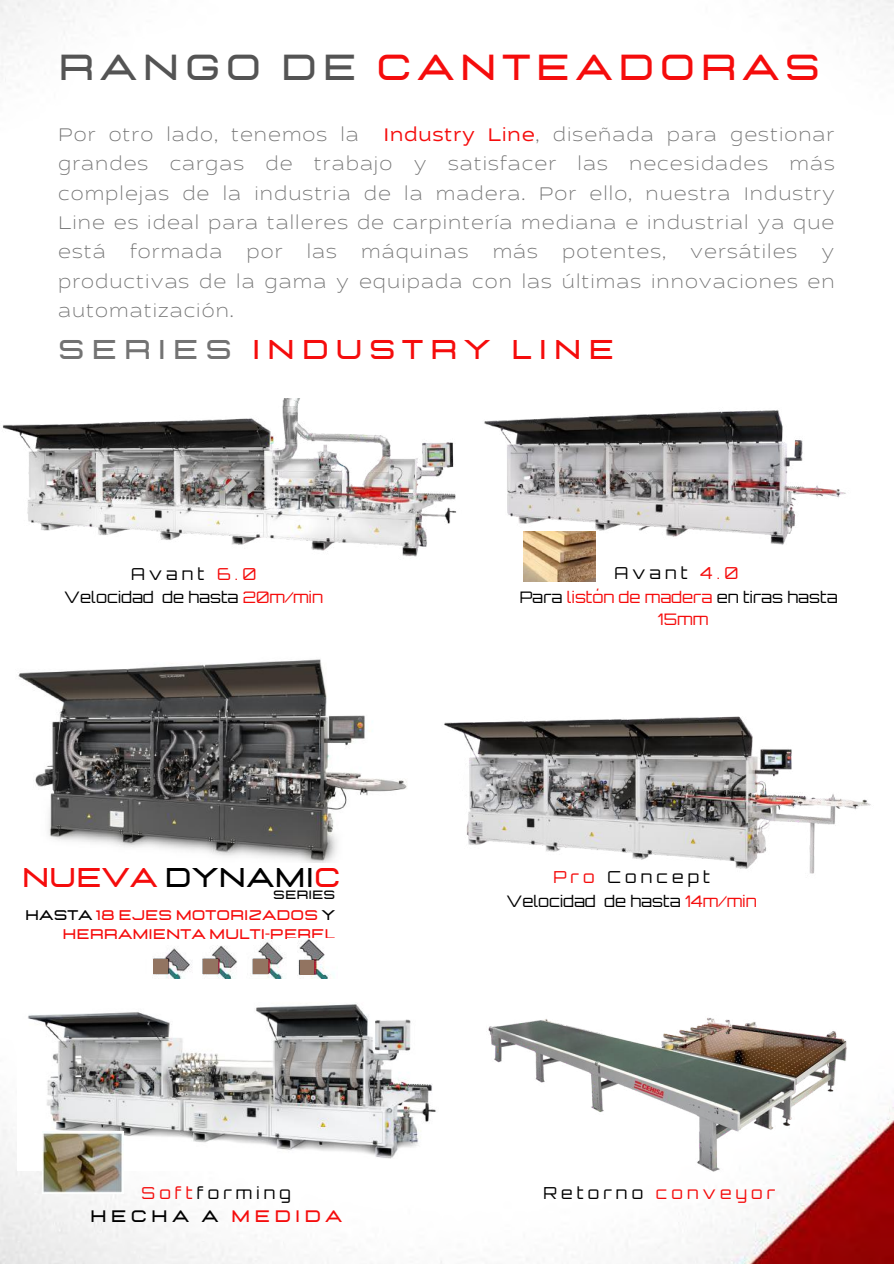
<style>
.page{position:relative;width:894px;height:1264px;background:#fff}
.page>*{position:absolute;margin:0;border:0;box-sizing:border-box;transform-origin:0 0}
.t1{font:700 36px "Lastica";letter-spacing:.15em;color:#f50c0c}
.t2{font:700 27px "Lastica";letter-spacing:.25em;color:#f50c0c}
.t3{font:700 27px "Lastica";color:#f50c0c}
.t4{font:200 expanded 21px/29.2px "Cedra 4 F";letter-spacing:.05em;color:#737373;text-align:justify}
.t5{font:300 16.5px "Orbitron";letter-spacing:.25em;color:#000}
.t6{font:300 16.5px "Orbitron";letter-spacing:.25em;color:#f50c0c}
.t7{font:700 16.5px "Lastica";letter-spacing:.25em;color:#000}
.t8{font:300 15.9px "Orbitron";color:#000}
.t9{font:300 15.9px/21.5px "Orbitron";color:#f50c0c;text-align:center}
.t10{font:700 13.95px/18.9px "Lastica";color:#f50c0c;text-align:right}
.t11{font:700 12px "Lastica";color:#000}
.s1{color:#545454}
.s2{font-weight:400;color:#f50c0c}
.s3{color:#737373}
.s4{color:#f50c0c}
.s5{color:#000}
</style>
<div class="page">
<img style="left:0;top:0;width:893px;height:1263px">
<img style="left:441px;top:675px;width:435px;height:231px">
<img style="left:481px;top:986px;width:370px;height:186px">
<img style="left:0;top:399px;width:465px;height:166px">
<img style="left:476px;top:378px;width:375px;height:191px">
<img style="left:15px;top:651px;width:394px;height:211px">
<img style="left:142px;top:939px;width:146px;height:40px">
<img style="left:154px;top:959px;width:13px;height:14px">
<img style="left:204px;top:959px;width:13px;height:14px">
<img style="left:253px;top:959px;width:14px;height:14px">
<img style="left:288px;top:938px;width:49px;height:41px">
<img style="left:300px;top:960px;width:14px;height:14px">
<img style="left:523px;top:531px;width:72px;height:50px">
<img style="left:17px;top:979px;width:430px;height:191px">
<img style="left:42px;top:1131px;width:81px;height:62px">
<h1 class="t1" style="left:58px;top:50px;width:763px"><span class="s1">RANGO DE</span> CANTEADORAS</h1>
<p class="t4" style="left:58px;top:119px;width:778px">Por otro lado, tenemos la <span class="s2">Industry Line</span>, diseñada para gestionar grandes cargas de trabajo y satisfacer las necesidades más complejas de la industria de la madera. Por ello, nuestra Industry Line es ideal para talleres de carpintería mediana e industrial ya que está formada por las máquinas más potentes, versátiles y productivas de la gama y equipada con las últimas innovaciones en automatización.</p>
<p class="t2" style="left:58px;top:337px;width:557px"><span class="s3">SERIES</span> INDUSTRY LINE</p>
<p class="t5" style="left:131px;top:567px;width:127px">Avant <span class="s4">6.0</span></p>
<p class="t8" style="left:64px;top:591px;width:260px">Velocidad de hasta <span class="s4">20m/min</span></p>
<p class="t5" style="left:614px;top:566px;width:125px">Avant <span class="s4">4.0</span></p>
<p class="t9" style="left:519px;top:588px;width:319px"><span class="s5">Para</span> listón de madera <span class="s5">en tiras hasta<br></span>15mm</p>
<p class="t3" style="left:22px;top:864px;width:320px">NUEVA <span class="s5">DYNAMI</span>C</p>
<p class="t11" style="left:273px;top:888px;width:64px">SERIES</p>
<p class="t10" style="left:25px;top:906px;width:311px"><span class="s5">HASTA</span> 18 EJES MOTORIZADOS <span class="s5">Y<br></span>HERRAMIENTA MULTI-PERFL</p>
<p class="t5" style="left:553px;top:871px;width:158px"><span class="s4">Pro</span> Concept</p>
<p class="t8" style="left:506px;top:894px;width:252px">Velocidad de hasta <span class="s4">14m/min</span></p>
<p class="t5" style="left:141px;top:1186px;width:151px"><span class="s4">Soft</span>forming</p>
<p class="t7" style="left:90px;top:1208px;width:254px">HECHA A <span class="s4">MEDIDA</span></p>
<p class="t6" style="left:543px;top:1186px;width:233px"><span class="s5">Retorno</span> conveyor</p>
</div>
